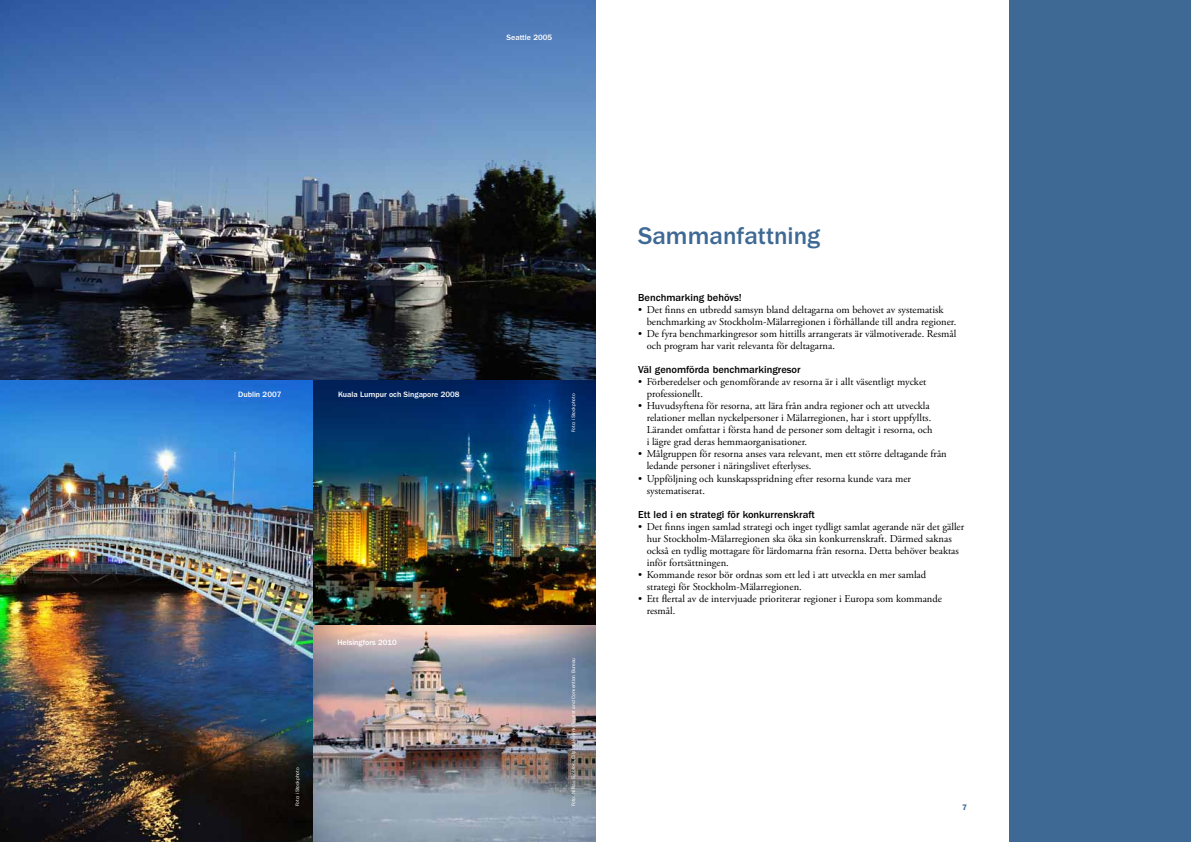
<style>
.page{position:relative;width:1191px;height:842px;background:#fff}
.page>*{position:absolute;margin:0;border:0;box-sizing:border-box;transform-origin:0 0}
.t1{font:500 25px "ITC Franklin Gothic Std";color:#3e6994}
.t2{font:10.5px/12px "Adobe Garamond Pro";color:#000}
.t3{font:500 10.5px "ITC Franklin Gothic Std";color:#000}
.t4{font:500 8px "ITC Franklin Gothic Std";color:#fff}
.t5{font:600 8px "ITC Franklin Gothic Std";color:#3e6994}
.t6{font:5px "ITC Franklin Gothic Std";color:#fff}
</style>
<div class="page">
<div style="left:1009px;top:0;width:182px;height:842px;background:#3e6994"></div>
<img style="left:312px;top:625px;width:283px;height:217px">
<img style="left:312px;top:379px;width:283px;height:246px">
<img style="left:0;top:379px;width:312px;height:463px">
<img style="left:0;top:0;width:595px;height:379px">
<p class="t4" style="left:506px;top:33px;width:47px">Seattle 2005</p>
<p class="t4" style="left:238px;top:390px;width:45px">Dublin 2007</p>
<p class="t4" style="left:338px;top:390px;width:123px">Kuala Lumpur och Singapore 2008</p>
<p class="t4" style="left:337px;top:638px;width:61px">Helsingfors 2010</p>
<p class="t6" style="left:295px;top:806px;width:40px;rotate:-90deg">Foto: iStockphoto</p>
<p class="t6" style="left:570px;top:432px;width:40px;rotate:-90deg">Foto: iStockphoto</p>
<p class="t6" style="left:570px;top:806px;width:150px;rotate:-90deg">Foto: Niklas Sjöblom, City of Helsinki Tourist and Convention Bureau</p>
<h1 class="t1" style="left:638px;top:222px;width:183px">Sammanfattning</h1>
<p class="t3" style="left:638px;top:292px;width:105px">Benchmarking behövs!</p>
<p class="t2" style="left:646px;top:304px;width:311px;text-indent:-9px">• Det finns en utbredd samsyn bland deltagarna om behovet av systematisk benchmarking av Stockholm-Mälarregionen i förhållande till andra regioner.</p>
<p class="t2" style="left:646px;top:328px;width:311px;text-indent:-9px">• De fyra benchmarkingresor som hittills arrangerats är välmotiverade. Resmål och program har varit relevanta för deltagarna.</p>
<p class="t3" style="left:638px;top:364px;width:164px">Väl genomförda benchmarkingresor</p>
<p class="t2" style="left:646px;top:376px;width:281px;text-indent:-9px">• Förberedelser och genomförande av resorna är i allt väsentligt mycket professionellt.</p>
<p class="t2" style="left:646px;top:400px;width:287px;text-indent:-9px">• Huvudsyftena för resorna, att lära från andra regioner och att utveckla relationer mellan nyckelpersoner i Mälarregionen, har i stort uppfyllts.<br>Lärandet omfattar i första hand de personer som deltagit i resorna, och i lägre grad deras hemmaorganisationer.</p>
<p class="t2" style="left:646px;top:448px;width:301px;text-indent:-9px">• Målgruppen för resorna anses vara relevant, men ett större deltagande från ledande personer i näringslivet efterlyses.</p>
<p class="t2" style="left:646px;top:472px;width:266px;text-indent:-9px">• Uppföljning och kunskapsspridning efter resorna kunde vara mer systematiserat.</p>
<p class="t3" style="left:638px;top:508px;width:178px">Ett led i en strategi för konkurrenskraft</p>
<p class="t2" style="left:646px;top:520px;width:319px;text-indent:-9px">• Det finns ingen samlad strategi och inget tydligt samlat agerande när det gäller hur Stockholm-Mälarregionen ska öka sin konkurrenskraft. Därmed saknas också en tydlig mottagare för lärdomarna från resorna. Detta behöver beaktas inför fortsättningen.</p>
<p class="t2" style="left:646px;top:568px;width:281px;text-indent:-9px">• Kommande resor bör ordnas som ett led i att utveckla en mer samlad strategi för Stockholm-Mälarregionen.</p>
<p class="t2" style="left:646px;top:592px;width:297px;text-indent:-9px">• Ett flertal av de intervjuade prioriterar regioner i Europa som kommande resmål.</p>
<p class="t5" style="left:962px;top:803px;width:6px">7</p>
</div>
